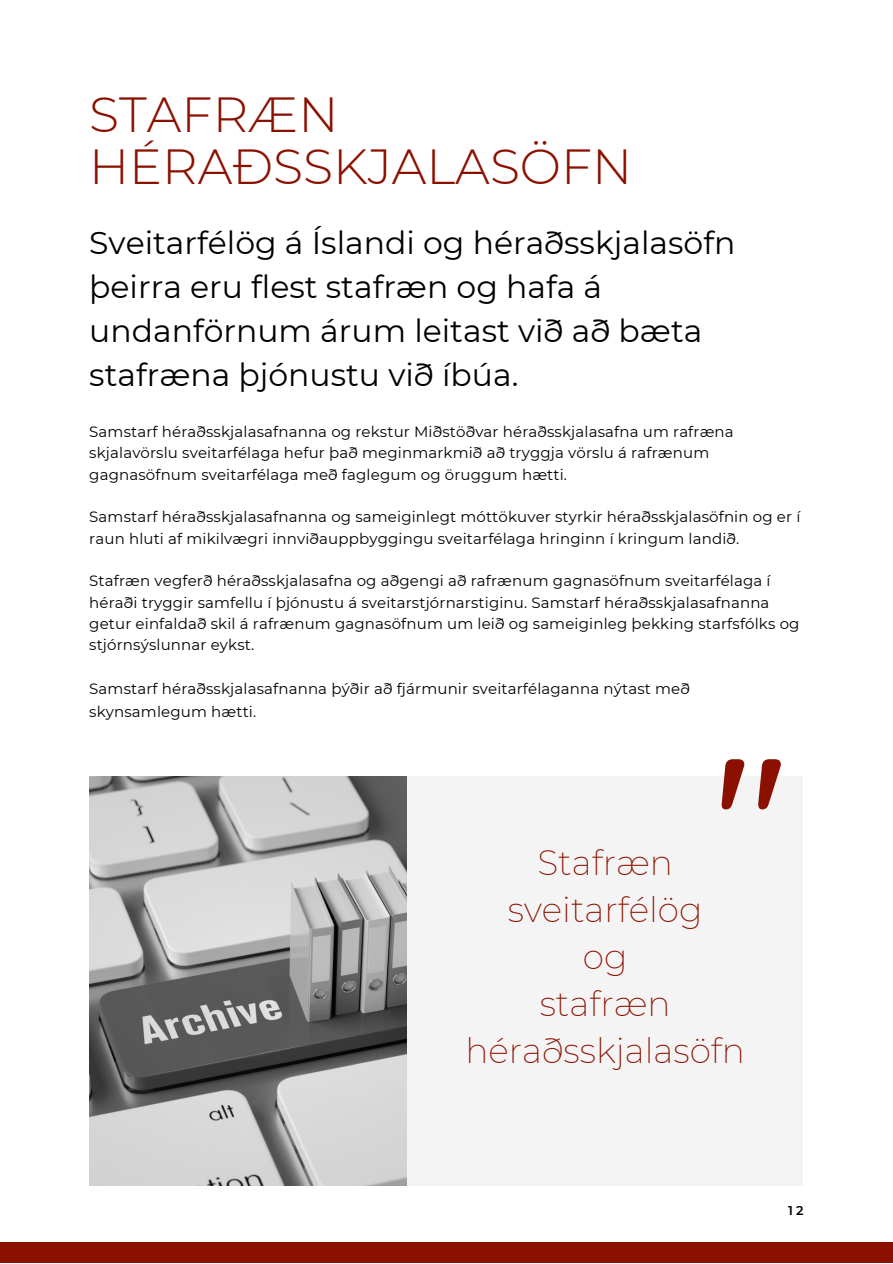
<style>
.page{position:relative;width:893px;height:1264px;background:#fff}
.page>*{position:absolute;margin:0;border:0;box-sizing:border-box;transform-origin:0 0}
.t1{font:500 176.25px "Quicksand";color:#8b1000}
.t2{font:300 49.2px/51.8px "Montserrat";color:#8b1000}
.t3{font:200 34.5px/47.2px "Montserrat";color:#8b1000;text-align:center}
.t4{font:31.5px/43.8px "Montserrat";color:#000}
.t5{font:15px/21.3px "Montserrat";letter-spacing:.01em;color:#000}
.t6{font:600 12.75px "Montserrat";color:#000}
</style>
<div class="page">
<div style="left:0;top:1242px;width:892px;height:20px;background:#8b1000"></div>
<div style="left:407px;top:776px;width:395px;height:409px;background:#f4f4f4"></div>
<img style="left:89px;top:776px;width:317px;height:409px">
<h2 class="t2" style="left:89px;top:89px;width:544px">STAFRÆN<br>HÉRAÐSSKJALASÖFN</h2>
<h3 class="t4" style="left:89px;top:221px;width:647px">Sveitarfélög á Íslandi og héraðsskjalasöfn þeirra eru flest stafræn og hafa á undanförnum árum leitast við að bæta stafræna þjónustu við íbúa.</h3>
<p class="t5" style="left:89px;top:421px;width:646px">Samstarf héraðsskjalasafnanna og rekstur Miðstöðvar héraðsskjalasafna um rafræna skjalavörslu sveitarfélaga hefur það meginmarkmið að tryggja vörslu á rafrænum gagnasöfnum sveitarfélaga með faglegum og öruggum hætti.</p>
<p class="t5" style="left:89px;top:506px;width:712px">Samstarf héraðsskjalasafnanna og sameiginlegt móttökuver styrkir héraðsskjalasöfnin og er í raun hluti af mikilvægri innviðauppbyggingu sveitarfélaga hringinn í kringum landið.</p>
<p class="t5" style="left:89px;top:570px;width:711px">Stafræn vegferð héraðsskjalasafna og aðgengi að rafrænum gagnasöfnum sveitarfélaga í héraði tryggir samfellu í þjónustu á sveitarstjórnarstiginu. Samstarf héraðsskjalasafnanna getur einfaldað skil á rafrænum gagnasöfnum um leið og sameiginleg þekking starfsfólks og stjórnsýslunnar eykst.</p>
<p class="t5" style="left:89px;top:677px;width:602px;line-height:22.5px">Samstarf héraðsskjalasafnanna þýðir að fjármunir sveitarfélaganna nýtast með skynsamlegum hætti.</p>
<h1 class="t1" style="left:715px;top:706px;width:74px">"</h1>
<h3 class="t3" style="left:465px;top:838px;width:281px">Stafræn sveitarfélög<br>og<br>stafræn héraðsskjalasöfn</h3>
<p class="t6" style="left:788px;top:1202px;width:17px">12</p>
</div>
